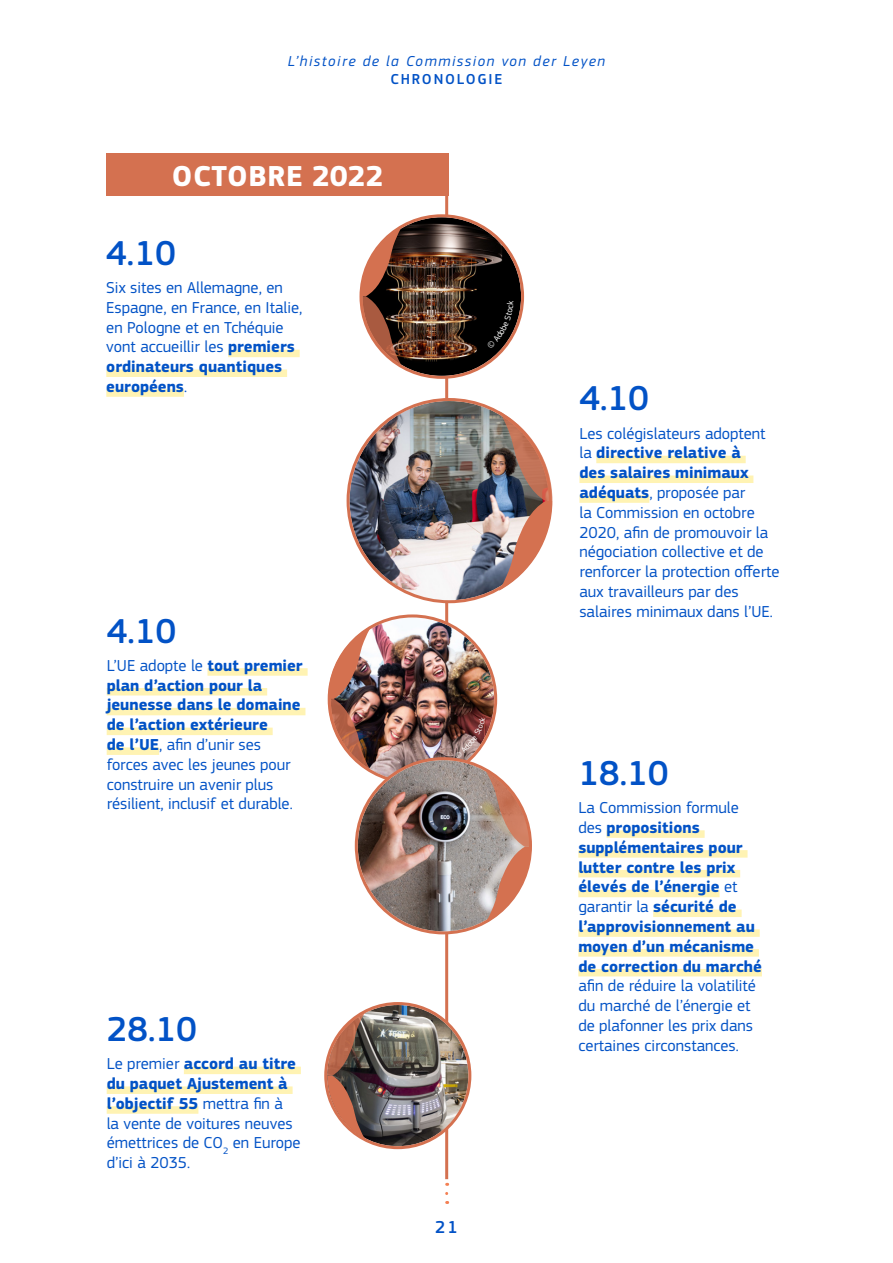
<style>
.page{position:relative;width:893px;height:1263px;background:#fff}
.page>*{position:absolute;margin:0;border:0;box-sizing:border-box;transform-origin:0 0}
.Body_text_blue{font:500 36px "EC Square Sans Pro";color:#0252c6}
.Month_title_orange__h2{font:700 30px "EC Square Sans Pro";letter-spacing:.02em;color:#fff}
.t1{font:500 18px "EC Square Sans Pro";color:#0252c6}
.Body_text_blue-2{font:16.5px/19.8px "EC Square Sans Pro";color:#0252c6}
.Body_text_blue-3{font:700 16.5px/19.8px "EC Square Sans Pro";color:#0252c6}
.t2{font:italic 15px "EC Square Sans Pro";letter-spacing:.1em;color:#0252c6}
.t3{font:500 15px "EC Square Sans Pro";letter-spacing:.12em;color:#0252c6}
.s1{font-weight:700}
.s2{font-weight:400}
</style>
<div class="page">
<hr style="left:445px;top:153px;width:3px;height:1026px;background:#d47150">
<img style="left:362px;top:217px;width:159px;height:159px;border-radius:79px">
<svg style="left:360px;top:225px;width:43px;height:142px"></svg>
<img style="left:350px;top:401px;width:199px;height:199px;border-radius:99px">
<img style="left:499px;top:411px;width:53px;height:180px">
<img style="left:331px;top:617px;width:163px;height:164px;border-radius:82px">
<img style="left:328px;top:626px;width:44px;height:146px">
<img style="left:358px;top:760px;width:171px;height:171px;border-radius:86px">
<svg style="left:485px;top:770px;width:46px;height:153px"></svg>
<img style="left:327px;top:1005px;width:141px;height:141px;border-radius:71px">
<div style="left:324px;top:1002px;width:147px;height:147px;border:3px solid #d47150;border-radius:50%"></div>
<svg style="left:327px;top:1012px;width:38px;height:127px"></svg>
<svg style="left:445px;top:1193px;width:3px;height:11px"></svg>
<div style="left:106px;top:153px;width:343px;height:43px;background:#d47150"></div>
<div style="left:228px;top:350px;width:72px;height:7px;background:#fff3b3"></div>
<div style="left:106px;top:369px;width:181px;height:8px;background:#fff3b3"></div>
<div style="left:106px;top:389px;width:78px;height:8px;background:#fff3b3"></div>
<div style="left:596px;top:456px;width:150px;height:7px;background:#fff3b3"></div>
<div style="left:579px;top:475px;width:174px;height:8px;background:#fff3b3"></div>
<div style="left:579px;top:495px;width:70px;height:8px;background:#fff3b3"></div>
<div style="left:207px;top:668px;width:101px;height:8px;background:#fff3b3"></div>
<div style="left:107px;top:688px;width:160px;height:7px;background:#fff3b3"></div>
<div style="left:107px;top:708px;width:198px;height:7px;background:#fff3b3"></div>
<div style="left:107px;top:728px;width:166px;height:7px;background:#fff3b3"></div>
<div style="left:107px;top:747px;width:52px;height:8px;background:#fff3b3"></div>
<div style="left:606px;top:830px;width:99px;height:8px;background:#fff3b3"></div>
<div style="left:578px;top:850px;width:169px;height:8px;background:#fff3b3"></div>
<div style="left:578px;top:870px;width:162px;height:7px;background:#fff3b3"></div>
<div style="left:578px;top:890px;width:141px;height:7px;background:#fff3b3"></div>
<div style="left:653px;top:909px;width:89px;height:8px;background:#fff3b3"></div>
<div style="left:578px;top:929px;width:182px;height:8px;background:#fff3b3"></div>
<div style="left:578px;top:949px;width:181px;height:8px;background:#fff3b3"></div>
<div style="left:578px;top:969px;width:184px;height:7px;background:#fff3b3"></div>
<div style="left:184px;top:1067px;width:117px;height:7px;background:#fff3b3"></div>
<div style="left:107px;top:1086px;width:186px;height:8px;background:#fff3b3"></div>
<div style="left:107px;top:1106px;width:91px;height:8px;background:#fff3b3"></div>
<svg style="left:487px;top:301px;width:27px;height:48px"></svg>
<svg style="left:455px;top:717px;width:31px;height:42px"></svg>
<p class="t2" style="left:288px;top:53px;width:319px">L’histoire de la Commission von der Leyen</p>
<p class="t3" style="left:390px;top:71px;width:113px">CHRONOLOGIE</p>
<h2 class="Month_title_orange__h2" style="left:172px;top:158px;width:213px">OCTOBRE 2022</h2>
<p class="Body_text_blue" style="left:106px;top:232px;width:71px">4.10</p>
<p class="Body_text_blue-2" style="left:106px;top:278px;width:198px">Six sites en Allemagne, en<br>Espagne, en France, en Italie, en Pologne et en Tchéquie vont accueillir les <span class="s1">premiers ordinateurs quantiques européens</span>.</p>
<p class="Body_text_blue" style="left:107px;top:610px;width:71px">4.10</p>
<p class="Body_text_blue-2" style="left:107px;top:656px;width:198px">L’UE adopte le <span class="s1">tout premier plan d’action pour la jeunesse dans le domaine de l’action extérieure<br>de l’UE</span>, afin d’unir ses forces avec les jeunes pour construire un avenir plus résilient, inclusif et durable.</p>
<p class="Body_text_blue" style="left:107px;top:1008px;width:92px">28.10</p>
<p class="Body_text_blue-2" style="left:107px;top:1054px;width:195px">Le premier <span class="s1">accord au titre du paquet Ajustement à l’objectif 55</span> mettra fin à<br>la vente de voitures neuves émettrices de CO<sub>2</sub> en Europe d’ici à 2035.</p>
<p class="t1" style="left:435px;top:1216px;width:24px">21</p>
<p class="Body_text_blue" style="left:579px;top:377px;width:71px">4.10</p>
<p class="Body_text_blue-2" style="left:579px;top:423px;width:202px">Les colégislateurs adoptent la <span class="s1">directive relative à<br>des salaires minimaux adéquats</span>, proposée par<br>la Commission en octobre<br>2020, afin de promouvoir la négociation collective et de renforcer la protection offerte aux travailleurs par des salaires minimaux dans l’UE.</p>
<p class="Body_text_blue" style="left:578px;top:752px;width:92px">18.10</p>
<p class="Body_text_blue-3" style="left:578px;top:798px;width:185px"><span class="s2">La Commission formule des</span> propositions supplémentaires pour lutter contre les prix élevés de l’énergie <span class="s2">et garantir la</span> sécurité de l’approvisionnement au moyen d’un mécanisme de correction du marché <span class="s2">afin de réduire la volatilité du marché de l’énergie et de plafonner les prix dans</span></p>
<p class="Body_text_blue-2" style="left:578px;top:1035px;width:162px">certaines circonstances.</p>
</div>
